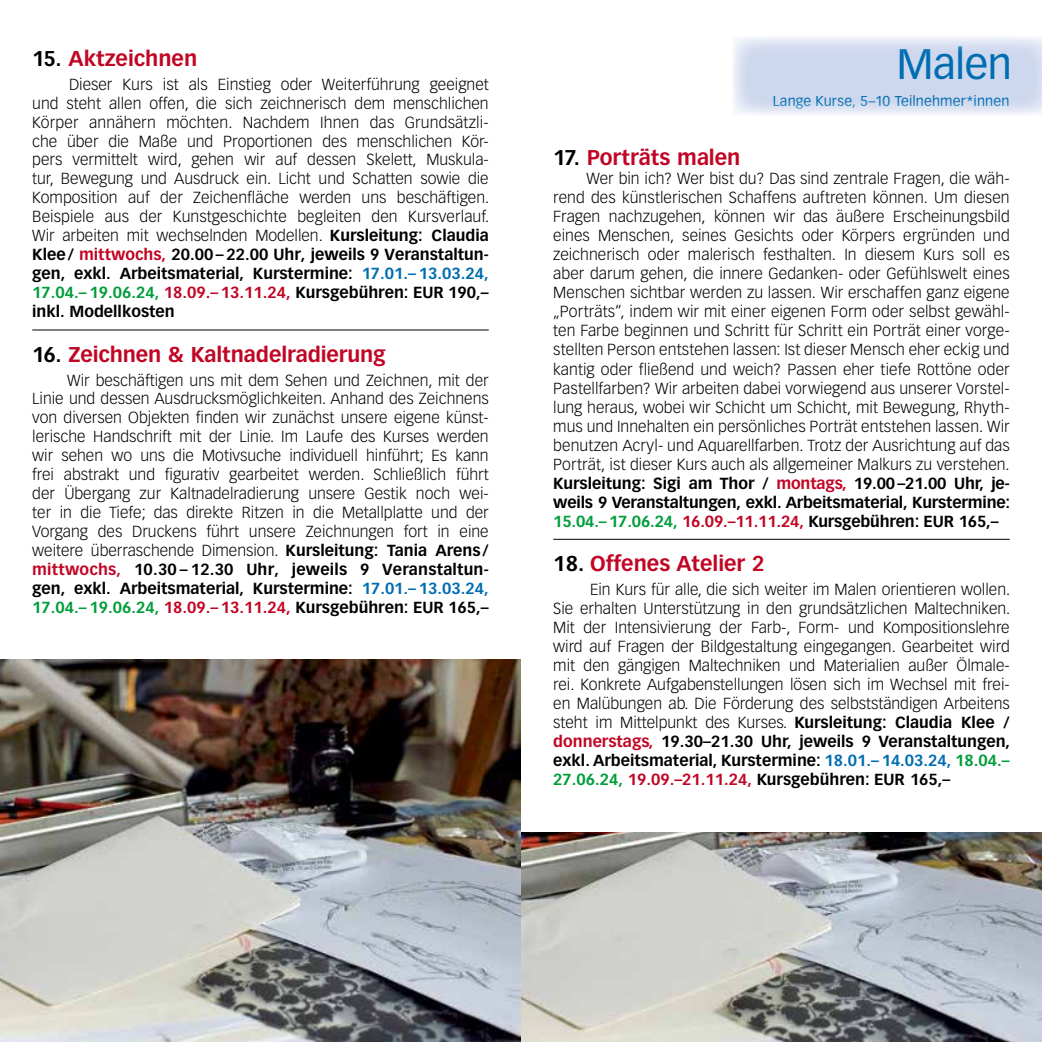
<style>
.page{position:relative;width:1042px;height:1042px;background:#fff}
.page>*{position:absolute;margin:0;border:0;box-sizing:border-box;transform-origin:0 0}
.t1{font:42px "Vectora LT Pro";letter-spacing:-.01em;color:#006db1}
.t2{font:700 21px "Vectora LT Pro";color:#c10524}
.t3{font:300 15.75px/19.1px "Vectora LT Pro";color:#000;text-align:justify}
.t4{font:14px "Vectora LT Pro";letter-spacing:.01em;color:#006db1}
.s1{color:#000}
.s2{font-weight:700}
.s3{font-weight:700;color:#c10524}
.s4{font-weight:700;color:#006db1}
.s5{font-weight:700;color:#009d3b}
</style>
<div class="page">
<hr style="left:32px;top:330px;width:457px;height:1px;background:#000">
<hr style="left:553px;top:539px;width:456px;height:1px;background:#000">
<svg style="left:733px;top:37px;width:309px;height:77px;background:#d3dcef"></svg>
<img style="left:0;top:660px;width:521px;height:382px">
<img style="left:521px;top:832px;width:521px;height:210px">
<h2 class="t2" style="left:32px;top:46px;width:167px"><span class="s1">15.</span> Aktzeichnen</h2>
<p class="t3" style="left:32px;top:75px;width:459px;text-indent:37px">Dieser Kurs ist als Einstieg oder Weiterführung geeignet und steht allen offen, die sich zeichnerisch dem menschlichen Körper annähern möchten. Nachdem Ihnen das Grundsätzli&shy;che über die Maße und Proportionen des menschlichen Kör&shy;pers vermittelt wird, gehen wir auf dessen Skelett, Muskula&shy;tur, Bewegung und Ausdruck ein. Licht und Schatten sowie die Komposition auf der Zeichenfläche werden uns beschäftigen.<br>Beispiele aus der Kunstgeschichte begleiten den Kursverlauf.<br>Wir arbeiten mit wechselnden Modellen. <span class="s2">Kursleitung: Claudia Klee/</span> <span class="s3">mittwochs,</span> <span class="s2">20.00 – 22.00 Uhr, jeweils 9 Veranstaltun&shy;gen, exkl. Arbeitsmaterial, Kurstermine:</span> <span class="s4">17.01.– 13.03.24, </span><span class="s5">17.04.– 19.06.24,</span> <span class="s3">18.09.– 13.11.24,</span> <span class="s2">Kursgebühren: EUR 190,– inkl. Modellkosten</span></p>
<h2 class="t2" style="left:32px;top:341px;width:355px"><span class="s1">16.</span> Zeichnen &amp; Kaltnadelradierung</h2>
<p class="t3" style="left:32px;top:370px;width:458px;text-indent:35px">Wir beschäftigen uns mit dem Sehen und Zeichnen, mit der Linie und dessen Ausdrucksmöglichkeiten. Anhand des Zeichnens von diversen Objekten finden wir zunächst unsere eigene künst&shy;lerische Handschrift mit der Linie. Im Laufe des Kurses werden wir sehen wo uns die Motivsuche individuell hinführt; Es kann frei abstrakt und figurativ gearbeitet werden. Schließlich führt der Übergang zur Kaltnadelradierung unsere Gestik noch wei&shy;ter in die Tiefe; das direkte Ritzen in die Metallplatte und der Vorgang des Druckens führt unsere Zeichnungen fort in eine weitere überraschende Dimension. <span class="s2">Kursleitung: Tania Arens/ </span><span class="s3">mittwochs,</span> <span class="s2">10.30 – 12.30 Uhr, jeweils 9 Veranstaltun&shy;gen, exkl. Arbeitsmaterial, Kurstermine:</span> <span class="s4">17.01.– 13.03.24, </span><span class="s5">17.04.– 19.06.24,</span> <span class="s3">18.09.– 13.11.24,</span> <span class="s2">Kursgebühren: EUR 165,–</span></p>
<h1 class="t1" style="left:897px;top:39px;width:117px">Malen</h1>
<p class="t4" style="left:773px;top:92px;width:238px">Lange Kurse, 5–10 Teilnehmer*innen</p>
<h2 class="t2" style="left:553px;top:144px;width:189px"><span class="s1">17.</span> Porträts malen</h2>
<p class="t3" style="left:553px;top:169px;width:458px;text-indent:33px">Wer bin ich? Wer bist du? Das sind zentrale Fragen, die wäh&shy;rend des künstlerischen Schaffens auftreten können. Um diesen Fragen nachzugehen, können wir das äußere Erscheinungsbild eines Menschen, seines Gesichts oder Körpers ergründen und zeichnerisch oder malerisch festhalten. In diesem Kurs soll es aber darum gehen, die innere Gedanken- oder Gefühlswelt eines Menschen sichtbar werden zu lassen. Wir erschaffen ganz eigene „Porträts“, indem wir mit einer eigenen Form oder selbst gewähl&shy;ten Farbe beginnen und Schritt für Schritt ein Porträt einer vorge&shy;stellten Person entstehen lassen: Ist dieser Mensch eher eckig und kantig oder fließend und weich? Passen eher tiefe Rottöne oder Pastellfarben? Wir arbeiten dabei vorwiegend aus unserer Vorstel&shy;lung heraus, wobei wir Schicht um Schicht, mit Bewegung, Rhyth&shy;mus und Innehalten ein persönliches Porträt entstehen lassen. Wir benutzen Acryl- und Aquarellfarben. Trotz der Ausrichtung auf das Porträt, ist dieser Kurs auch als allgemeiner Malkurs zu verstehen.<br><span class="s2">Kursleitung: Sigi am Thor /</span> <span class="s3">montags,</span> <span class="s2">19.00 –21.00 Uhr, je&shy;weils 9 Veranstaltungen, exkl. Arbeitsmaterial, Kurstermine:<br></span><span class="s5">15.04.– 17.06.24,</span> <span class="s3">16.09.–11.11.24,</span> <span class="s2">Kursgebühren: EUR 165,–</span></p>
<h2 class="t2" style="left:553px;top:550px;width:213px"><span class="s1">18.</span> Offenes Atelier 2</h2>
<p class="t3" style="left:553px;top:579px;width:459px;text-indent:37px">Ein Kurs für alle, die sich weiter im Malen orientieren wollen.<br>Sie erhalten Unterstützung in den grundsätzlichen Maltechniken.<br>Mit der Intensivierung der Farb-, Form- und Kompositionslehre wird auf Fragen der Bildgestaltung eingegangen. Gearbeitet wird mit den gängigen Maltechniken und Materialien außer Ölmale&shy;rei. Konkrete Aufgabenstellungen lösen sich im Wechsel mit frei&shy;en Malübungen ab. Die Förderung des selbstständigen Arbeitens steht im Mittelpunkt des Kurses. <span class="s2">Kursleitung: Claudia Klee / </span><span class="s3">donnerstags,</span> <span class="s2">19.30–21.30 Uhr, jeweils 9 Veranstaltungen, exkl. Arbeitsmaterial, Kurstermine:</span> <span class="s4">18.01.– 14.03.24,</span> <span class="s5">18.04.– 27.06.24,</span> <span class="s3">19.09.–21.11.24,</span> <span class="s2">Kursgebühren: EUR 165,–</span></p>
</div>
